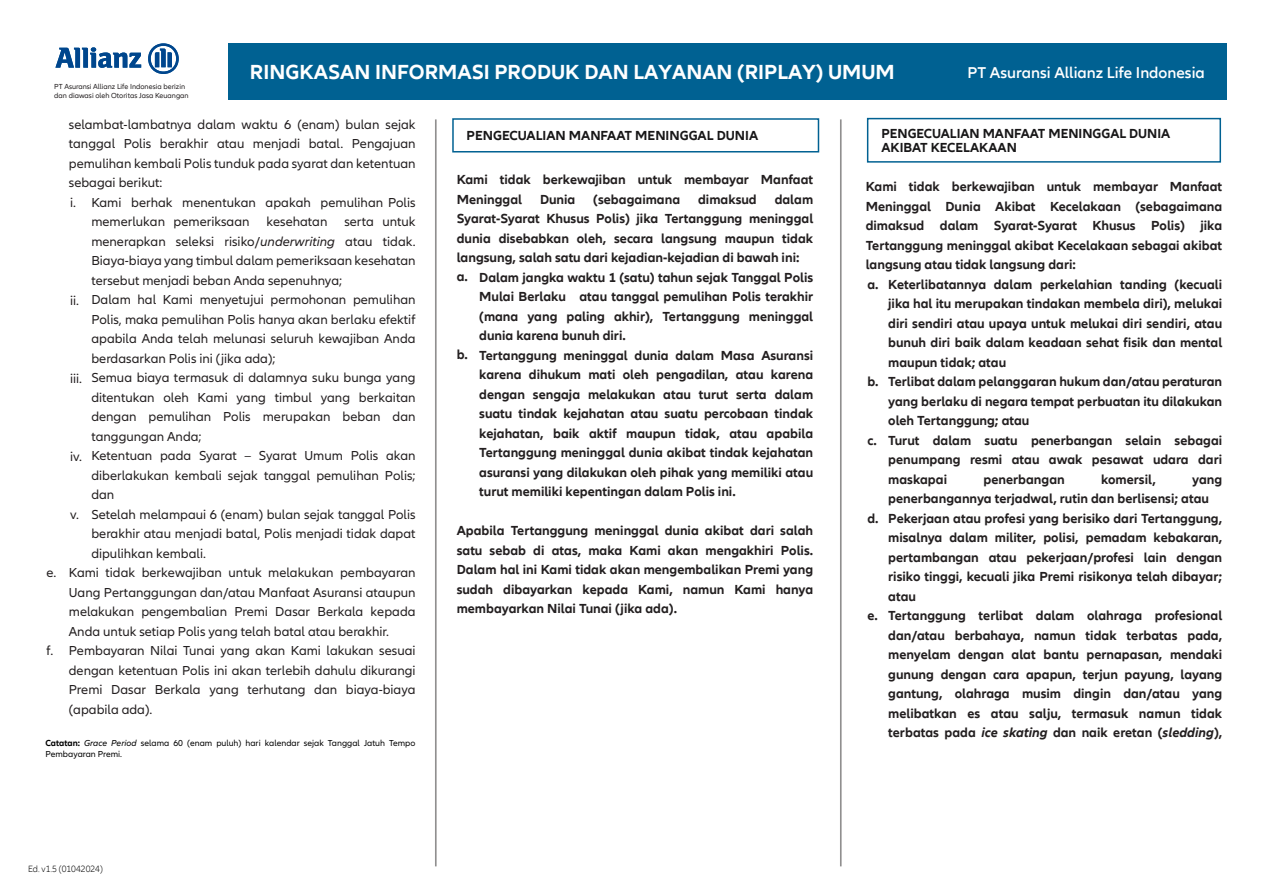
<style>
.page{position:relative;width:1263px;height:893px;background:#fff}
.page>*{position:absolute;margin:0;border:0;box-sizing:border-box;transform-origin:0 0}
.t1{font:700 21px "Allianz Neo";color:#fff}
.t2{font:600 16.2px "Allianz Neo";color:#fff}
.t3{font:700 13.5px/19.5px "Allianz Neo";color:#231f20}
.t4{font:13.5px/19.5px "Allianz Neo";color:#231f20;text-align:justify}
.t5{font:700 13.5px/13.5px "Allianz Neo";color:#181718}
.t6{font:300 9.3px "Allianz Neo";color:#000;scale:.95 1}
.t7{font:9px/10.8px "Allianz Neo";color:#000}
.t8{font:7.5px/9px "Allianz Neo";color:#231f20}
.s1{font-style:italic}
.s2{font-weight:700}
</style>
<div class="page">
<div style="left:867px;top:118px;width:354px;height:45px;border:2px solid #006192"></div>
<div style="left:228px;top:43px;width:998px;height:56px;background:#006192"></div>
<svg style="left:55px;top:47px;width:86px;height:21px"></svg>
<svg style="left:148px;top:43px;width:31px;height:31px"></svg>
<div style="left:452px;top:118px;width:367px;height:35px;border:2px solid #006192"></div>
<hr style="left:840px;top:119px;width:2px;height:747px;background:#908f8f">
<hr style="left:435px;top:119px;width:2px;height:747px;background:#908f8f">
<p class="t8" style="left:54px;top:82px;width:136px">PT Asuransi Allianz Life Indonesia berizin dan diawasi oleh Otoritas Jasa Keuangan</p>
<h1 class="t1" style="left:250px;top:60px;width:646px">RINGKASAN INFORMASI PRODUK DAN LAYANAN (RIPLAY) UMUM</h1>
<p class="t2" style="left:967px;top:63px;width:239px">PT Asuransi Allianz Life Indonesia</p>
<p class="t4" style="left:47px;top:563px;width:11px">e.</p>
<p class="t4" style="left:47px;top:641px;width:8px">f.</p>
<p class="t4" style="left:69px;top:115px;width:348px">selambat-lambatnya dalam waktu 6 (enam) bulan sejak tanggal Polis berakhir atau menjadi batal. Pengajuan pemulihan kembali Polis tunduk pada syarat dan ketentuan sebagai berikut:</p>
<p class="t4" style="left:91px;top:193px;width:326px">Kami berhak menentukan apakah pemulihan Polis memerlukan pemeriksaan</p>
<p class="t4" style="left:70px;top:193px;width:7px">i.</p>
<p class="t4" style="left:266px;top:212px;width:62px">kesehatan</p>
<p class="t4" style="left:344px;top:212px;width:73px">serta untuk</p>
<p class="t4" style="left:91px;top:232px;width:326px">menerapkan seleksi risiko/<span class="s1">underwriting</span> atau tidak.</p>
<p class="t4" style="left:91px;top:251px;width:326px">Biaya-biaya yang timbul dalam pemeriksaan kesehatan</p>
<p class="t4" style="left:91px;top:271px;width:252px">tersebut menjadi beban Anda sepenuhnya;</p>
<p class="t4" style="left:91px;top:290px;width:326px">Dalam hal Kami menyetujui permohonan pemulihan</p>
<p class="t4" style="left:91px;top:310px;width:326px">Polis, maka pemulihan Polis hanya akan berlaku efektif</p>
<p class="t4" style="left:91px;top:329px;width:326px">apabila Anda telah melunasi seluruh kewajiban Anda</p>
<p class="t4" style="left:91px;top:349px;width:186px">berdasarkan Polis ini (jika ada);</p>
<p class="t4" style="left:91px;top:368px;width:326px">Semua biaya termasuk di dalamnya suku bunga yang</p>
<p class="t4" style="left:91px;top:388px;width:326px">ditentukan oleh Kami yang timbul yang berkaitan</p>
<p class="t4" style="left:91px;top:407px;width:326px">dengan pemulihan Polis merupakan beban dan</p>
<p class="t4" style="left:91px;top:427px;width:112px">tanggungan Anda;</p>
<p class="t4" style="left:91px;top:446px;width:326px">Ketentuan pada Syarat – Syarat Umum Polis akan</p>
<p class="t4" style="left:91px;top:466px;width:326px">diberlakukan kembali sejak tanggal pemulihan Polis;</p>
<p class="t4" style="left:91px;top:485px;width:24px">dan</p>
<p class="t4" style="left:91px;top:505px;width:326px">Setelah melampaui 6 (enam) bulan sejak tanggal Polis</p>
<p class="t4" style="left:91px;top:524px;width:326px">berakhir atau menjadi batal, Polis menjadi tidak dapat</p>
<p class="t4" style="left:91px;top:544px;width:116px">dipulihkan kembali.</p>
<p class="t4" style="left:69px;top:563px;width:348px">Kami tidak berkewajiban untuk melakukan pembayaran</p>
<p class="t4" style="left:69px;top:583px;width:348px">Uang Pertanggungan dan/atau Manfaat Asuransi ataupun</p>
<p class="t4" style="left:69px;top:602px;width:348px">melakukan pengembalian Premi Dasar Berkala kepada</p>
<p class="t4" style="left:69px;top:622px;width:322px">Anda untuk setiap Polis yang telah batal atau berakhir.</p>
<p class="t4" style="left:69px;top:641px;width:348px">Pembayaran Nilai Tunai yang akan Kami lakukan sesuai</p>
<p class="t4" style="left:69px;top:661px;width:348px">dengan ketentuan Polis ini akan terlebih dahulu dikurangi</p>
<p class="t4" style="left:69px;top:680px;width:348px">Premi Dasar Berkala yang terhutang dan biaya-biaya</p>
<p class="t4" style="left:69px;top:700px;width:85px">(apabila ada).</p>
<p class="t4" style="left:70px;top:291px;width:10px">ii.</p>
<p class="t4" style="left:70px;top:369px;width:14px">iii.</p>
<p class="t4" style="left:70px;top:447px;width:13px">iv.</p>
<p class="t4" style="left:70px;top:505px;width:10px">v.</p>
<p class="t7" style="left:45px;top:738px;width:372px"><span class="s2">Catatan:</span> <span class="s1">Grace Period</span> selama 60 (enam puluh) hari kalendar sejak Tanggal Jatuh Tempo<br>Pembayaran Premi.</p>
<p class="t5" style="left:467px;top:129px;width:293px">PENGECUALIAN MANFAAT MENINGGAL DUNIA</p>
<p class="t3" style="left:457px;top:170px;width:358px">Kami tidak berkewajiban untuk membayar Manfaat<br>Meninggal</p>
<p class="t3" style="left:540px;top:190px;width:37px">Dunia</p>
<p class="t3" style="left:593px;top:190px;width:88px">(sebagaimana</p>
<p class="t3" style="left:698px;top:190px;width:60px">dimaksud</p>
<p class="t3" style="left:457px;top:190px;width:358px;text-align:justify;text-indent:318px">dalam Syarat-Syarat Khusus Polis) jika Tertanggung meninggal dunia disebabkan oleh, secara langsung maupun tidak langsung, salah satu dari kejadian-kejadian di bawah ini:</p>
<p class="t3" style="left:479px;top:268px;width:335px">Dalam jangka waktu 1 (satu) tahun sejak Tanggal Polis Mulai Berlaku atau tanggal pemulihan Polis terakhir (mana yang paling akhir), Tertanggung meninggal dunia karena bunuh diri.<br>Tertanggung meninggal dunia dalam Masa Asuransi karena dihukum mati oleh pengadilan, atau karena dengan sengaja melakukan atau turut serta dalam suatu tindak kejahatan atau suatu percobaan tindak kejahatan, baik aktif maupun tidak, atau apabila Tertanggung meninggal dunia akibat tindak kejahatan asuransi yang dilakukan oleh pihak yang memiliki atau turut memiliki kepentingan dalam Polis ini.</p>
<p class="t3" style="left:457px;top:521px;width:358px;text-align:justify">Apabila Tertanggung meninggal dunia akibat dari salah satu sebab di atas, maka Kami akan mengakhiri Polis.<br>Dalam hal ini Kami tidak akan mengembalikan Premi yang sudah dibayarkan kepada Kami, namun Kami hanya membayarkan Nilai Tunai (jika ada).</p>
<p class="t3" style="left:457px;top:267px;width:13px">a.</p>
<p class="t3" style="left:457px;top:345px;width:13px">b.</p>
<p class="t6" style="left:28px;top:863px;width:80px">Ed. v1.5 (01042024)</p>
<p class="t6" style="left:40px;top:863px;width:7px">V</p>
<p class="t6" style="left:66px;top:863px;width:17px">6 9</p>
<p class="t6" style="left:95px;top:863px;width:7px">2</p>
<p class="t6" style="left:52px;top:863px;width:32px">4 2 12</p>
<p class="t6" style="left:95px;top:863px;width:7px">3</p>
<p class="t6" style="left:66px;top:863px;width:17px">8 0</p>
<p class="t5" style="left:881px;top:128px;width:290px">PENGECUALIAN MANFAAT MENINGGAL DUNIA<br>AKIBAT KECELAKAAN</p>
<p class="t3" style="left:866px;top:177px;width:358px;text-align:justify">Kami tidak berkewajiban untuk membayar Manfaat Meninggal Dunia Akibat Kecelakaan (sebagaimana dimaksud dalam Syarat-Syarat Khusus Polis) jika Tertanggung meninggal akibat Kecelakaan sebagai akibat langsung atau tidak langsung dari:</p>
<p class="t3" style="left:888px;top:275px;width:335px">Keterlibatannya dalam perkelahian tanding (kecuali jika hal itu merupakan tindakan membela diri), melukai diri sendiri atau upaya untuk melukai diri sendiri, atau bunuh diri baik dalam keadaan sehat fisik dan mental maupun tidak; atau<br>Terlibat dalam pelanggaran hukum dan/atau peraturan yang berlaku di negara tempat perbuatan itu dilakukan oleh Tertanggung; atau<br>Turut dalam suatu penerbangan selain sebagai penumpang resmi atau awak pesawat udara dari maskapai</p>
<p class="t3" style="left:867px;top:275px;width:13px">a.</p>
<p class="t3" style="left:867px;top:372px;width:13px">b.</p>
<p class="t3" style="left:867px;top:431px;width:11px">c.</p>
<p class="t3" style="left:983px;top:470px;width:83px">penerbangan</p>
<p class="t3" style="left:1101px;top:470px;width:56px">komersil,</p>
<p class="t3" style="left:888px;top:470px;width:335px;text-indent:304px">yang penerbangannya terjadwal, rutin dan berlisensi; atau Pekerjaan atau profesi yang berisiko dari Tertanggung, misalnya dalam militer, polisi, pemadam kebakaran, pertambangan atau pekerjaan/profesi lain dengan risiko tinggi, kecuali jika Premi risikonya telah dibayar; atau<br>Tertanggung terlibat dalam olahraga profesional dan/atau berbahaya, namun tidak terbatas pada, menyelam dengan alat bantu pernapasan, mendaki gunung dengan cara apapun, terjun payung, layang gantung, olahraga musim dingin dan/atau yang melibatkan es atau salju, termasuk namun tidak terbatas pada <span class="s1">ice skating</span> dan naik eretan (<span class="s1">sledding</span>),</p>
<p class="t3" style="left:867px;top:509px;width:13px">d.</p>
<p class="t3" style="left:867px;top:606px;width:12px">e.</p>
</div>
